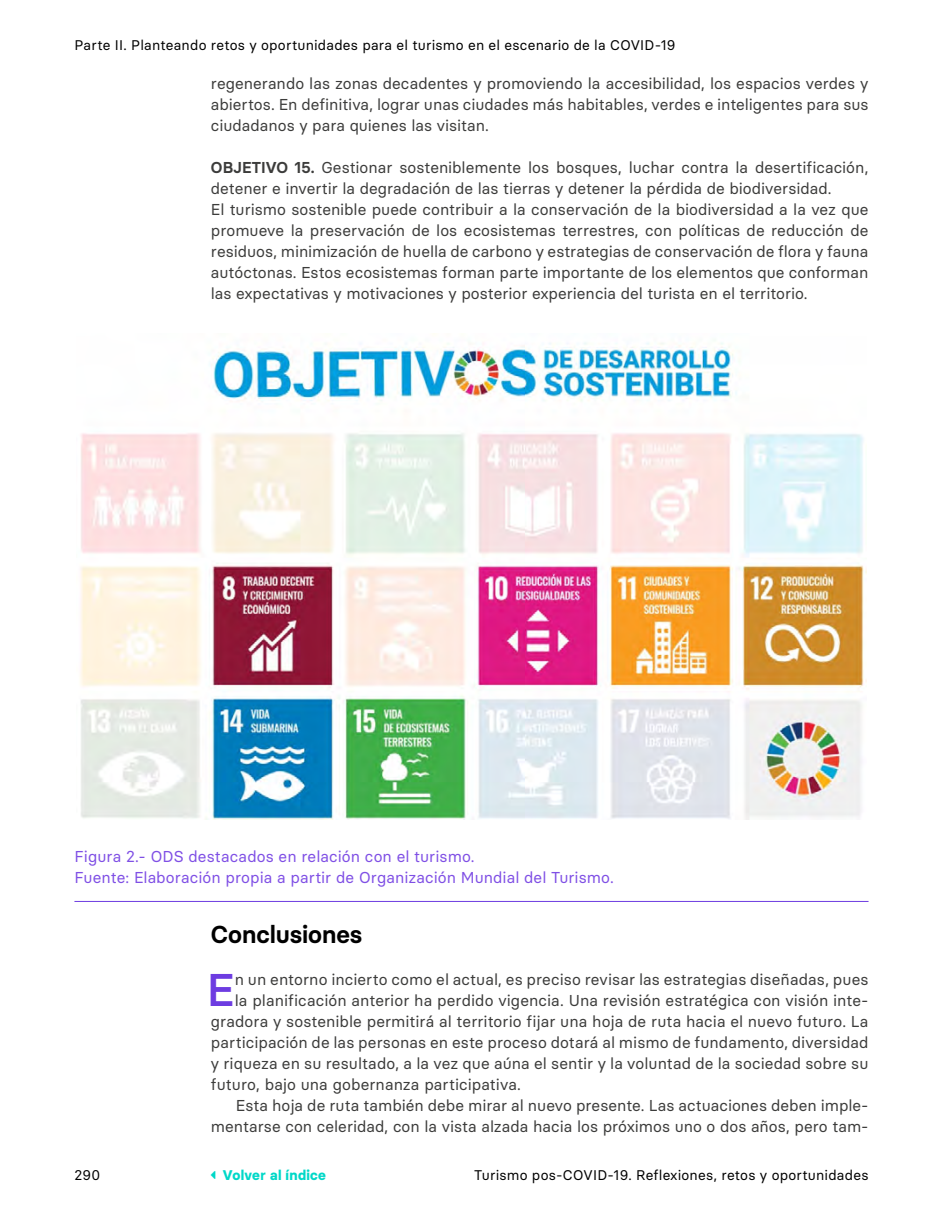
<style>
.page{position:relative;width:943px;height:1216px;background:#fff}
.page>*{position:absolute;margin:0;border:0;box-sizing:border-box;transform-origin:0 0}
.t1{font:500 45.68px "Basier Circle";color:#6d3ce1}
.t2{font:600 24.5px "Basier Circle";letter-spacing:-.005em;color:#000}
.t3{font:15.75px/21px "Basier Circle";color:#3c3c3b;text-align:justify}
.t4{font:15.75px/21px "Basier Circle";letter-spacing:.005em;color:#7f4fe5}
.t5{font:14px "Basier Circle";letter-spacing:.015em;color:#000}
.t6{font:700 14px "Basier Circle";letter-spacing:.025em;color:#00d8c8}
.s1{font-weight:600}
</style>
<div class="page">
<img style="left:80px;top:342px;width:786px;height:477px">
<hr style="left:74px;top:901px;width:794px;height:1px;background:#6d3ce1">
<p class="t5" style="left:74px;top:36px;width:602px">Parte II. Planteando retos y oportunidades para el turismo en el escenario de la COVID-19</p>
<p class="t3" style="left:211px;top:73px;width:659px">regenerando las zonas decadentes y promoviendo la accesibilidad, los espacios verdes y abiertos. En definitiva, lograr unas ciudades más habitables, verdes e inteligentes para sus ciudadanos y para quienes las visitan.</p>
<p class="t3" style="left:211px;top:157px;width:659px;text-align:left"><span class="s1">OBJETIVO 15.</span> Gestionar sosteniblemente los bosques, luchar contra la desertificación, detener e invertir la degradación de las tierras y detener la pérdida de biodiversidad.<br>El turismo sostenible puede contribuir a la conservación de la biodiversidad a la vez que promueve la preservación de los ecosistemas terrestres, con políticas de reducción de residuos, minimización de huella de carbono y estrategias de conservación de flora y fauna autóctonas. Estos ecosistemas forman parte importante de los elementos que conforman las expectativas y motivaciones y posterior experiencia del turista en el territorio.</p>
<p class="t4" style="left:74px;top:846px;width:541px">Figura 2.- ODS destacados en relación con el turismo.<br>Fuente: Elaboración propia a partir de Organización Mundial del Turismo.</p>
<h2 class="t2" style="left:211px;top:918px;width:153px">Conclusiones</h2>
<h1 class="t1" style="left:207px;top:961px;width:29px">E</h1>
<p class="t3" style="left:235px;top:968px;width:635px">n un entorno incierto como el actual, es preciso revisar las estrategias diseñadas, pues</p>
<p class="t3" style="left:235px;top:989px;width:635px">la planificación anterior ha perdido vigencia. Una revisión estratégica con visión inte-</p>
<p class="t3" style="left:211px;top:1010px;width:659px">gradora y sostenible permitirá al territorio fijar una hoja de ruta hacia el nuevo futuro. La</p>
<p class="t3" style="left:211px;top:1031px;width:659px">participación de las personas en este proceso dotará al mismo de fundamento, diversidad</p>
<p class="t3" style="left:211px;top:1052px;width:659px">y riqueza en su resultado, a la vez que aúna el sentir y la voluntad de la sociedad sobre su</p>
<p class="t3" style="left:211px;top:1073px;width:311px">futuro, bajo una gobernanza participativa.</p>
<p class="t3" style="left:236px;top:1094px;width:634px">Esta hoja de ruta también debe mirar al nuevo presente. Las actuaciones deben imple-</p>
<p class="t3" style="left:211px;top:1115px;width:659px">mentarse con celeridad, con la vista alzada hacia los próximos uno o dos años, pero tam-</p>
<p class="t5" style="left:74px;top:1165px;width:27px">290</p>
<p class="t6" style="left:223px;top:1165px;width:105px">Volver al índice</p>
<p class="t5" style="left:474px;top:1165px;width:396px">Turismo pos-COVID-19. Reflexiones, retos y oportunidades</p>
</div>
